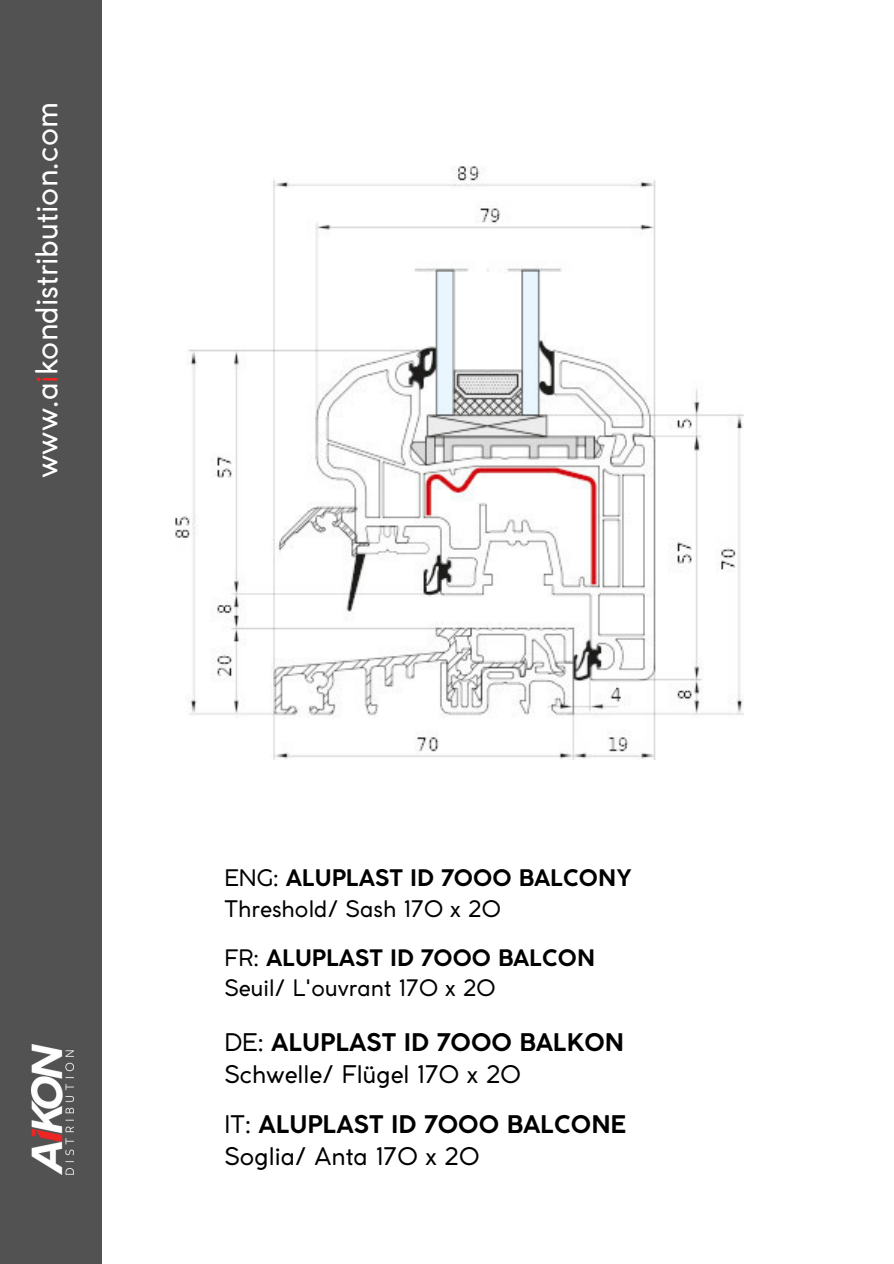
<style>
.page{position:relative;width:894px;height:1264px;background:#fff}
.page>*{position:absolute;margin:0;border:0;box-sizing:border-box;transform-origin:0 0}
.t1{font:29.85px "Coco Gothic";color:#fff}
.t2{font:700 24px "Coco Gothic";color:#000}
.t3{font:24px "Coco Gothic";color:#000}
.t4{font:700 22.5px "Coco Gothic";color:#000}
.t5{font:22.5px "Coco Gothic";color:#000}
.t6{font:700 22.35px "Coco Gothic";color:#000}
.t7{font:22.35px "Coco Gothic";color:#000}
.s1{color:#ed2624}
.s2{font-weight:400}
</style>
<div class="page">
<div style="left:0;top:0;width:102px;height:1263px;background:#525252"></div>
<img style="left:32px;top:1044px;width:42px;height:130px">
<img style="left:175px;top:165px;width:568px;height:594px">
<p class="t1" style="left:35px;top:477px;width:377px;rotate:-90deg">www.a<span class="s1">i</span>kondistribution.com</p>
<p class="t4" style="left:224px;top:868px;width:408px"><span class="s2">ENG:</span> ALUPLAST ID 7000 BALCONY</p>
<p class="t5" style="left:224px;top:900px;width:278px">Threshold/ Sash 170 x 20</p>
<p class="t6" style="left:224px;top:948px;width:372px"><span class="s2">FR:</span> ALUPLAST ID 7000 BALCON</p>
<p class="t7" style="left:224px;top:979px;width:273px">Seuil/ L'ouvrant 170 x 20</p>
<p class="t2" style="left:224px;top:1032px;width:401px"><span class="s2">DE:</span> ALUPLAST ID 7000 BALKON</p>
<p class="t3" style="left:224px;top:1065px;width:298px">Schwelle/ Flügel 170 x 20</p>
<p class="t2" style="left:224px;top:1114px;width:403px"><span class="s2">IT:</span> ALUPLAST ID 7000 BALCONE</p>
<p class="t3" style="left:224px;top:1147px;width:256px">Soglia/ Anta 170 x 20</p>
</div>
